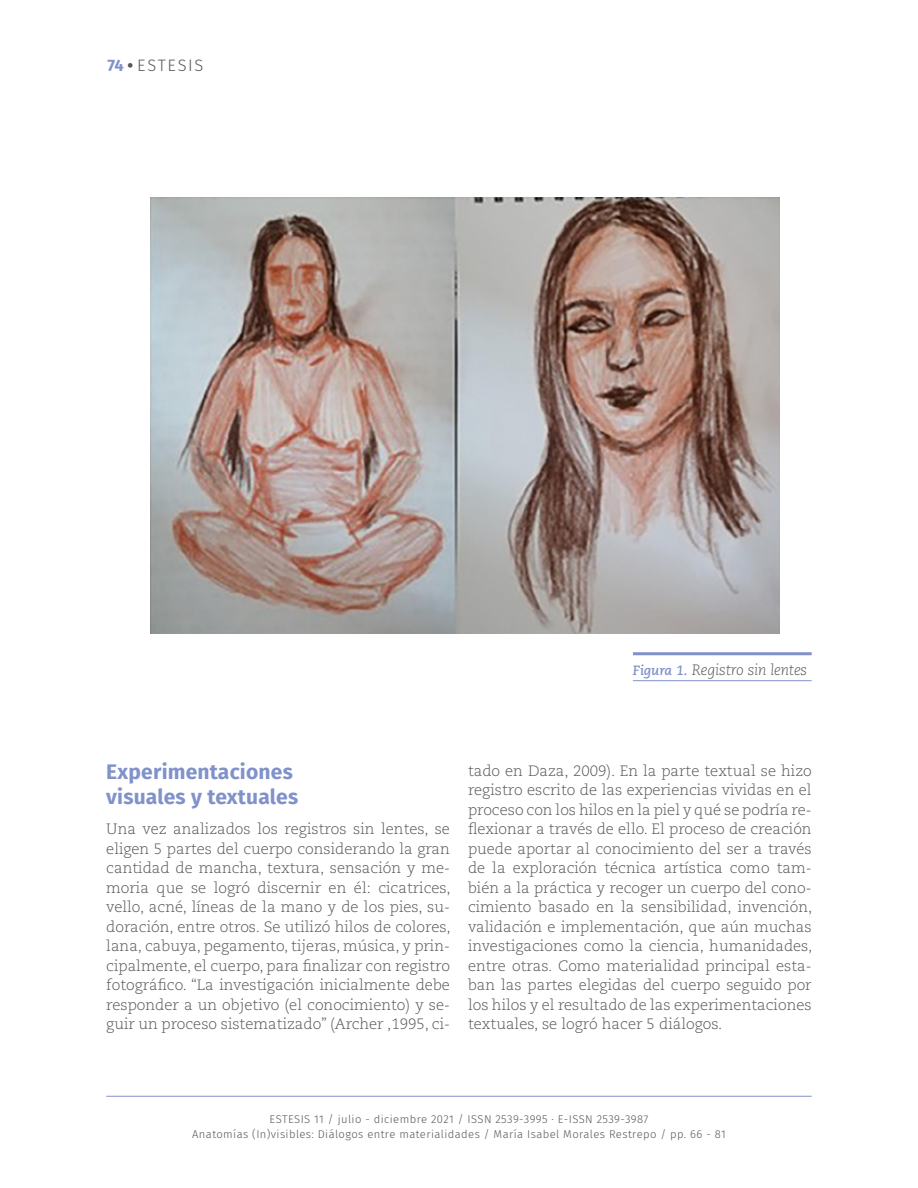
<style>
.page{position:relative;width:918px;height:1188px;background:#fff}
.page>*{position:absolute;margin:0;border:0;box-sizing:border-box;transform-origin:0 0}
.t1{font:700 21px/25.2px "Fira Sans";letter-spacing:.01em;color:#8092c9}
.t2{font:300 16.5px "Fira Sans";letter-spacing:.1em;color:#575756}
.t3{font:300 15px/19.5px "Caecilia LT Std";color:#575756;text-align:justify}
.t4{font:italic 300 15px "Caecilia LT Std";letter-spacing:-.01em;color:#575756}
.t5{font:300 11.25px/15px "Fira Sans";letter-spacing:.035em;color:#575756;text-align:center}
.s1{font-weight:700;color:#8092c9}
.s2{font-weight:700}
.s3{font-weight:700;font-size:13.5px;color:#8092c9}
</style>
<div class="page">
<hr style="left:106px;top:1096px;width:706px;height:1px;background:#8092c9">
<hr style="left:633px;top:652px;width:179px;height:3px;background:#8092c9">
<hr style="left:633px;top:680px;width:179px;height:1px;background:#8092c9">
<img style="left:150px;top:197px;width:630px;height:436px">
<p class="t2" style="left:107px;top:53px;width:98px"><span class="s1">74</span> <span class="s2">•</span> ESTESIS</p>
<p class="t4" style="left:633px;top:661px;width:176px"><span class="s3">Figura 1.</span> Registro sin lentes</p>
<h1 class="t1" style="left:106px;top:758px;width:193px">Experimentaciones visuales y textuales</h1>
<p class="t3" style="left:106px;top:819px;width:346px">Una vez analizados los registros sin lentes, se eligen 5 partes del cuerpo considerando la gran cantidad de mancha, textura, sensación y me&shy;moria que se logró discernir en él: cicatrices, vello, acné, líneas de la mano y de los pies, su&shy;doración, entre otros. Se utilizó hilos de colores, lana, cabuya, pegamento, tijeras, música, y prin&shy;cipalmente, el cuerpo, para finalizar con registro fotográfico. “La investigación inicialmente debe responder a un objetivo (el conocimiento) y se&shy;guir un proceso sistematizado” (Archer ,1995, ci-</p>
<p class="t3" style="left:468px;top:761px;width:346px">tado en Daza, 2009). En la parte textual se hizo registro escrito de las experiencias vividas en el proceso con los hilos en la piel y qué se podría re&shy;flexionar a través de ello. El proceso de creación puede aportar al conocimiento del ser a través de la exploración técnica artística como tam&shy;bién a la práctica y recoger un cuerpo del cono&shy;cimiento basado en la sensibilidad, invención, validación e implementación, que aún muchas investigaciones como la ciencia, humanidades, entre otras. Como materialidad principal esta&shy;ban las partes elegidas del cuerpo seguido por los hilos y el resultado de las experimentaciones textuales, se logró hacer 5 diálogos.</p>
<p class="t5" style="left:192px;top:1111px;width:535px">ESTESIS 11 / julio - diciembre 2021 / ISSN 2539-3995 · E-ISSN 2539-3987<br>Anatomías (In)visibles: Diálogos entre materialidades / María Isabel Morales Restrepo / pp. 66 - 81</p>
</div>
